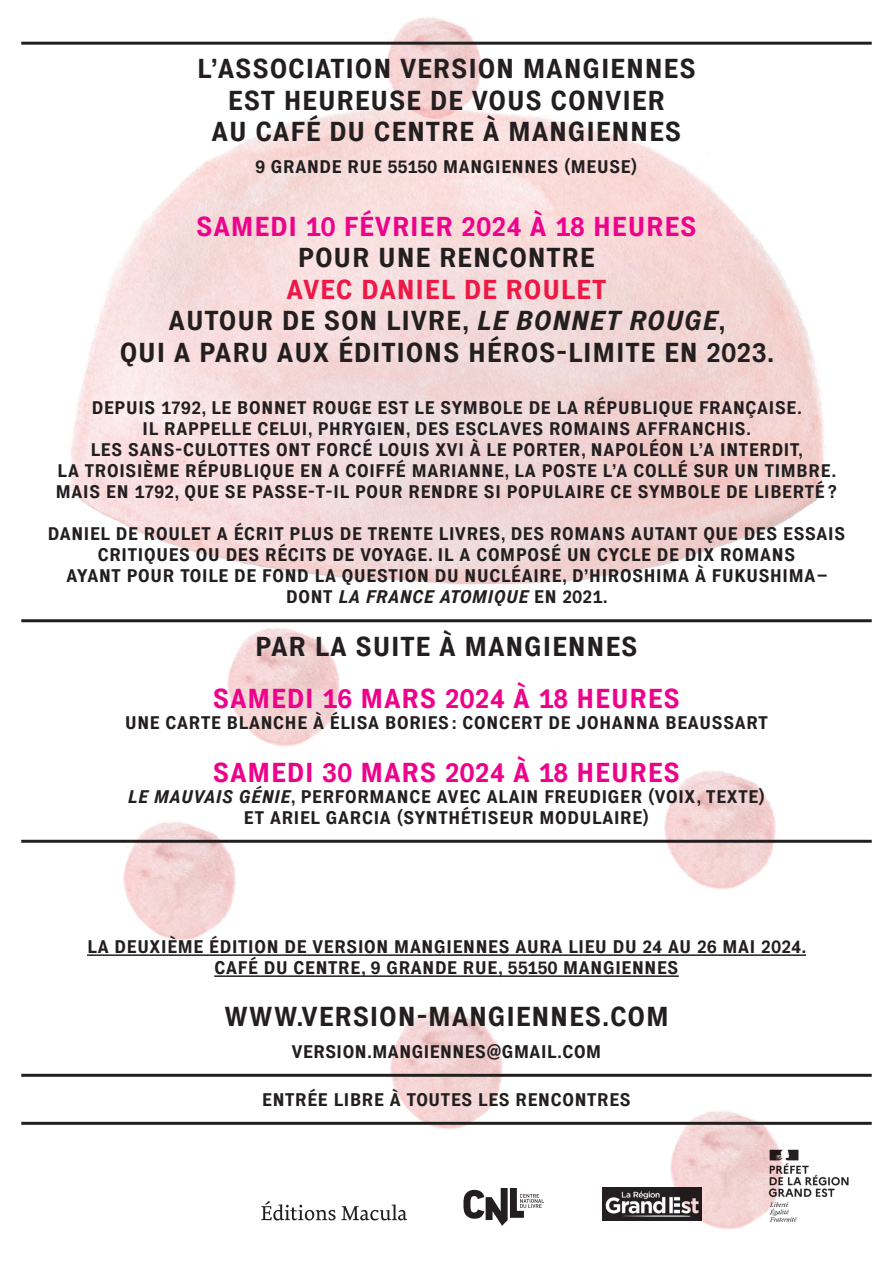
<style>
.page{position:relative;width:893px;height:1263px;background:#fff}
.page>*{position:absolute;margin:0;border:0;box-sizing:border-box;transform-origin:0 0}
.t1{font:700 27px/31.5px "Executive 75";letter-spacing:.005em;color:#231f20;text-align:center}
.t2{font:700 27px "Executive 75";letter-spacing:.005em;color:#ed028c}
.t3{font:700 18px/21px "Executive 75";letter-spacing:.005em;color:#231f20;text-align:center}
.t4{font:18px "Executive 76 Bold It";letter-spacing:.005em;color:#231f20}
.s1{color:#ed1845}
.s2{font-family:"Executive 76 Bold It";font-weight:400}
.s3{font-family:"Executive 75";font-weight:700}
</style>
<div class="page">
<img style="left:43px;top:17px;width:807px;height:568px">
<img style="left:659px;top:771px;width:122px;height:118px">
<img style="left:227px;top:628px;width:113px;height:118px">
<img style="left:386px;top:1011px;width:121px;height:118px">
<img style="left:118px;top:822px;width:122px;height:118px">
<img style="left:665px;top:1111px;width:122px;height:118px">
<hr style="left:21px;top:42px;width:851px;height:3px;background:#231f20">
<hr style="left:21px;top:619px;width:851px;height:3px;background:#231f20">
<hr style="left:21px;top:840px;width:851px;height:3px;background:#231f20">
<hr style="left:87px;top:954px;width:719px;height:2px;background:#231f20">
<hr style="left:214px;top:975px;width:465px;height:2px;background:#231f20">
<hr style="left:21px;top:1074px;width:851px;height:3px;background:#231f20">
<hr style="left:21px;top:1122px;width:851px;height:3px;background:#231f20">
<svg style="left:463px;top:1188px;width:81px;height:38px"></svg>
<img style="left:603px;top:1187px;width:99px;height:33px">
<img style="left:759px;top:1139px;width:90px;height:90px">
<svg style="left:261px;top:1201px;width:146px;height:19px"></svg>
<h1 class="t1" style="left:197px;top:53px;width:501px">L’ASSOCIATION VERSION MANGIENNES<br>EST HEUREUSE DE VOUS CONVIER<br>AU CAFÉ DU CENTRE À MANGIENNES</h1>
<p class="t3" style="left:255px;top:156px;width:384px">9 GRANDE RUE 55150 MANGIENNES (MEUSE)</p>
<h1 class="t2" style="left:196px;top:209px;width:502px">SAMEDI 10 FÉVRIER 2024 À 18 HEURES</h1>
<h1 class="t1" style="left:298px;top:242px;width:299px">POUR UNE RENCONTRE</h1>
<h1 class="t1" style="left:119px;top:273px;width:657px"><span class="s1">AVEC DANIEL DE ROULET<br></span>AUTOUR DE SON LIVRE, <span class="s2">LE BONNET ROUGE</span>,<br>QUI A PARU AUX ÉDITIONS HÉROS-LIMITE EN 2023.</h1>
<p class="t3" style="left:56px;top:397px;width:783px">DEPUIS 1792, LE BONNET ROUGE EST LE SYMBOLE DE LA RÉPUBLIQUE FRANÇAISE.<br>IL RAPPELLE CELUI, PHRYGIEN, DES ESCLAVES ROMAINS AFFRANCHIS.<br>LES SANS-CULOTTES ONT FORCÉ LOUIS XVI À LE PORTER, NAPOLÉON L’A INTERDIT,<br>LA TROISIÈME RÉPUBLIQUE EN A COIFFÉ MARIANNE, LA POSTE L’A COLLÉ SUR UN TIMBRE.<br>MAIS EN 1792, QUE SE PASSE-T-IL POUR RENDRE SI POPULAIRE CE SYMBOLE DE LIBERTÉ?</p>
<p class="t3" style="left:47px;top:523px;width:800px">DANIEL DE ROULET A ÉCRIT PLUS DE TRENTE LIVRES, DES ROMANS AUTANT QUE DES ESSAIS<br>CRITIQUES OU DES RÉCITS DE VOYAGE. IL A COMPOSÉ UN CYCLE DE DIX ROMANS<br>AYANT POUR TOILE DE FOND LA QUESTION DU NUCLÉAIRE, D’HIROSHIMA À FUKUSHIMA–</p>
<p class="t4" style="left:286px;top:585px;width:324px"><span class="s3">DONT</span> LA FRANCE ATOMIQUE <span class="s3">EN 2021.</span></p>
<h1 class="t1" style="left:255px;top:630px;width:384px">PAR LA SUITE À MANGIENNES</h1>
<h1 class="t2" style="left:213px;top:681px;width:469px">SAMEDI 16 MARS 2024 À 18 HEURES</h1>
<p class="t3" style="left:125px;top:712px;width:645px">UNE CARTE BLANCHE À ÉLISA BORIES: CONCERT DE JOHANNA BEAUSSART</p>
<h1 class="t2" style="left:213px;top:755px;width:469px">SAMEDI 30 MARS 2024 À 18 HEURES</h1>
<p class="t3" style="left:128px;top:786px;width:639px"><span class="s2">LE MAUVAIS GÉNIE</span>, PERFORMANCE AVEC ALAIN FREUDIGER (VOIX, TEXTE)<br>ET ARIEL GARCIA (SYNTHÉTISEUR MODULAIRE)</p>
<p class="t3" style="left:87px;top:936px;width:721px">LA DEUXIÈME ÉDITION DE VERSION MANGIENNES AURA LIEU DU 24 AU 26 MAI 2024.<br>CAFÉ DU CENTRE, 9 GRANDE RUE, 55150 MANGIENNES</p>
<h1 class="t1" style="left:224px;top:1001px;width:447px">WWW.VERSION-MANGIENNES.COM</h1>
<p class="t3" style="left:291px;top:1041px;width:311px">VERSION.MANGIENNES@GMAIL.COM</p>
<p class="t3" style="left:262px;top:1089px;width:371px">ENTRÉE LIBRE À TOUTES LES RENCONTRES</p>
</div>
